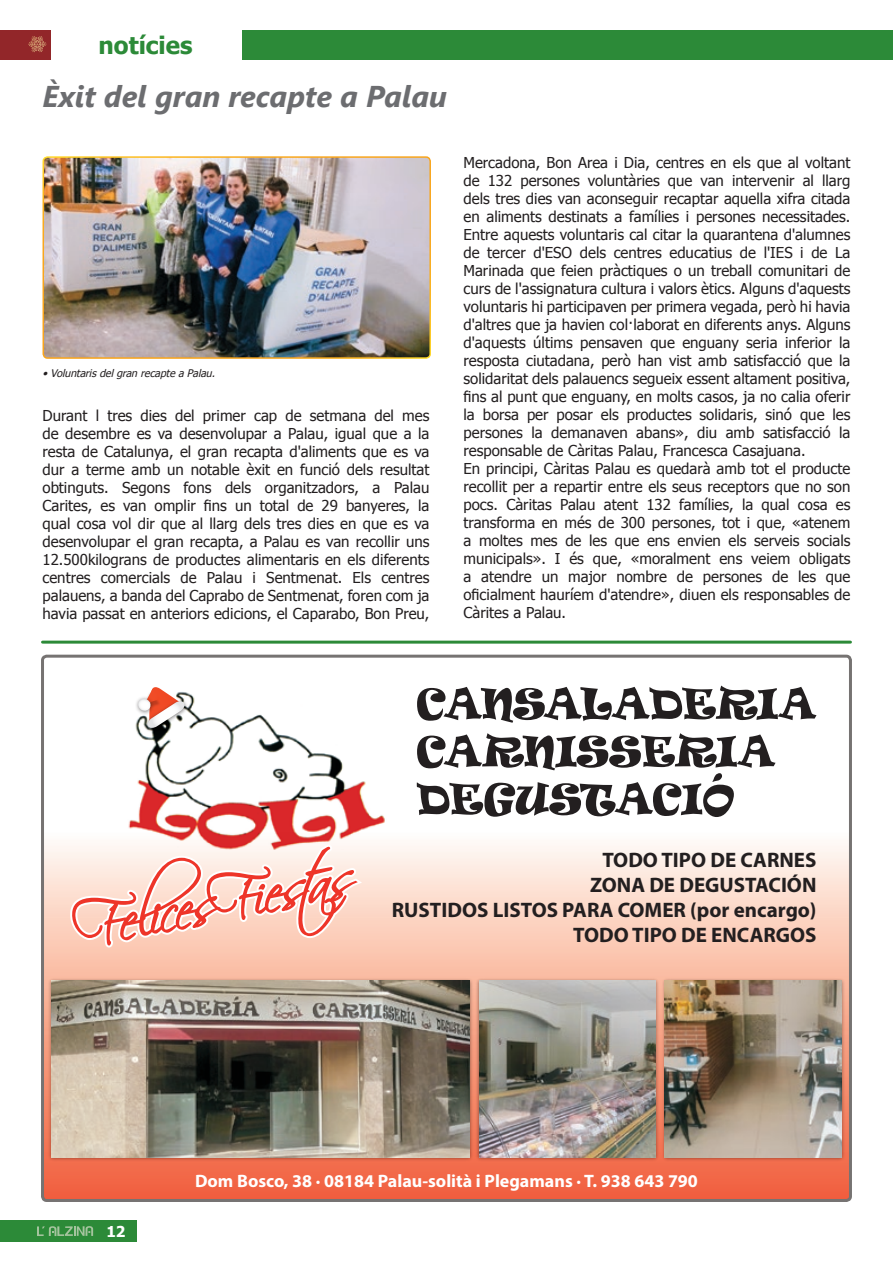
<style>
.page{position:relative;width:893px;height:1263px;background:#fff}
.page>*{position:absolute;margin:0;border:0;box-sizing:border-box;transform-origin:0 0}
.t1{font:italic 700 30px "Segoe UI";color:#6c6d70}
.t2{font:700 24px "Tahoma";color:#2c8a38}
.t3{font:700 21px/25.2px "Myriad Pro";color:#231f20;text-align:right}
.t4{font:700 18px "Myriad Pro";color:#fff}
.t5{font:15px/18px "Tahoma";color:#231f20;text-align:justify}
.t6{font:700 15px "Tahoma";color:#fff}
.t7{font:italic 10.5px "Tahoma";color:#231f20}
</style>
<div class="page">
<div style="left:0;top:1220px;width:136px;height:22px;background:#2c8a38"></div>
<svg style="left:37px;top:1226px;width:56px;height:10px"></svg>
<div style="left:242px;top:30px;width:651px;height:30px;background:#2c8a38"></div>
<div style="left:0;top:30px;width:50px;height:30px;background:#922629"></div>
<svg style="left:28px;top:36px;width:18px;height:16px"></svg>
<hr style="left:43px;top:641px;width:807px;height:3px;background:#2c8a38">
<svg style="left:45px;top:845px;width:803px;height:353px;background:#f9b9a4"></svg>
<img style="left:45px;top:969px;width:803px;height:197px">
<img style="left:479px;top:981px;width:177px;height:176px">
<img style="left:51px;top:981px;width:419px;height:176px">
<img style="left:665px;top:981px;width:176px;height:176px">
<img style="left:128px;top:692px;width:259px;height:158px">
<svg style="left:417px;top:685px;width:399px;height:38px"></svg>
<svg style="left:417px;top:733px;width:358px;height:84px"></svg>
<svg style="left:68px;top:845px;width:294px;height:102px"></svg>
<img style="left:143px;top:697px;width:47px;height:37px">
<img style="left:133px;top:694px;width:4px;height:23px">
<svg style="left:137px;top:687px;width:48px;height:41px"></svg>
<div style="left:41px;top:655px;width:811px;height:547px;border:3px solid #767372;border-radius:4px"></div>
<img style="left:43px;top:159px;width:385px;height:199px">
<div style="left:43px;top:156px;width:388px;height:203px;border:2px solid #fff;border-radius:4px"></div>
<h2 class="t2" style="left:99px;top:28px;width:95px">notícies</h2>
<h1 class="t1" style="left:43px;top:75px;width:406px">Èxit del gran recapte a Palau</h1>
<p class="t7" style="left:43px;top:367px;width:177px">•Voluntarisdelgran recapteaPalau.</p>
<p class="t5" style="left:43px;top:406px;width:388px">Durant l tres dies del primer cap de setmana del mes de desembre es va desenvolupar a Palau, igual que a la resta de Catalunya, el gran recapta d'aliments que es va dur a terme amb un notable èxit en funció dels resultat obtinguts. Segons fons dels organitzadors, a Palau Carites, es van omplir fins un total de 29 banyeres, la qual cosa vol dir que al llarg dels tres dies en que es va desenvolupar el gran recapta, a Palau es van recollir uns 12.500kilograns de productes alimentaris en els diferents centres comercials de Palau i Sentmenat. Els centres palauens, a banda del Caprabo de Sentmenat, foren com ja havia passat en anteriors edicions, el Caparabo, Bon Preu,</p>
<p class="t5" style="left:463px;top:153px;width:388px;text-align:left">Mercadona, Bon Area i Dia, centres en els que al voltant de 132 persones voluntàries que van intervenir al llarg dels tres dies van aconseguir recaptar aquella xifra citada en aliments destinats a famílies i persones necessitades.<br>Entre aquests voluntaris cal citar la quarantena d'alumnes de tercer d'ESO dels centres educatius de l'IES i de La Marinada que feien pràctiques o un treball comunitari de curs de l'assignatura cultura i valors ètics. Alguns d'aquests voluntaris hi participaven per primera vegada, però hi havia d'altres que ja havien col·laborat en diferents anys. Alguns d'aquests últims pensaven que enguany seria inferior la resposta ciutadana, però han vist amb satisfacció que la solidaritat dels palauencs segueix essent altament positiva, fins al punt que enguany, en molts casos, ja no calia oferir la borsa per posar els productes solidaris, sinó que les persones la demanaven abans», diu amb satisfacció la responsable de Càritas Palau, Francesca Casajuana.<br>En principi, Càritas Palau es quedarà amb tot el producte recollit per a repartir entre els seus receptors que no son pocs. Càritas Palau atent 132 famílies, la qual cosa es transforma en més de 300 persones, tot i que, «atenem a moltes mes de les que ens envien els serveis socials municipals». I és que, «moralment ens veiem obligats a atendre un major nombre de persones de les que oficialment hauríem d'atendre», diuen els responsables de Càrites a Palau.</p>
<h3 class="t3" style="left:392px;top:846px;width:426px">TODO TIPO DE CARNES<br>ZONA DE DEGUSTACIÓN<br>RUSTIDOS LISTOS PARA COMER (por encargo)<br>TODO TIPO DE ENCARGOS</h3>
<p class="t6" style="left:106px;top:1221px;width:21px">12</p>
<p class="t4" style="left:195px;top:1170px;width:504px">Dom Bosco, 38 · 08184 Palau-solità i Plegamans · T. 938 643 790</p>
</div>
